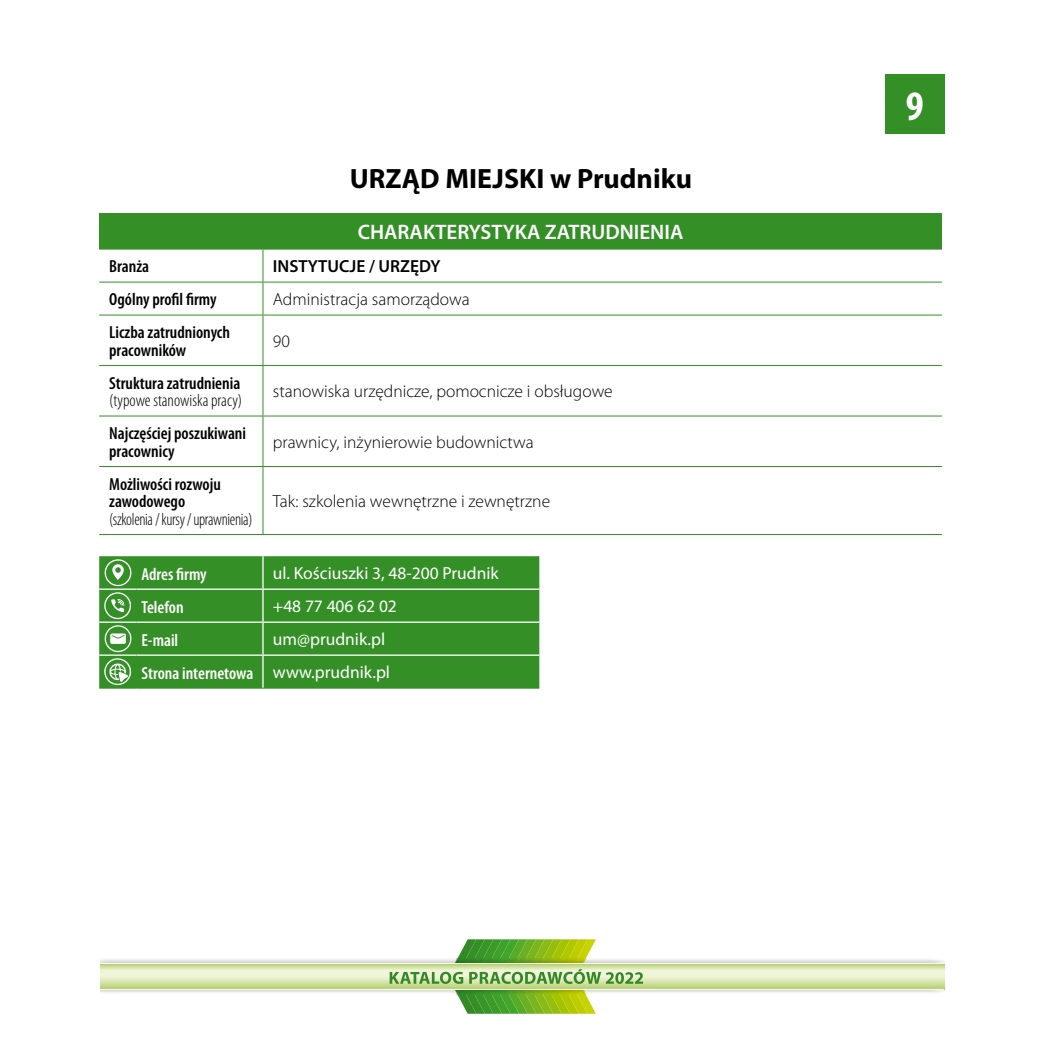
<style>
.page{position:relative;width:1042px;height:1042px;background:#fff}
.page>*{position:absolute;margin:0;border:0;box-sizing:border-box;transform-origin:0 0}
.t1{font:700 condensed 42px "Myriad Pro";color:#fff}
.t2{font:700 28px "Myriad Pro";color:#000}
.t3{font:600 21px "Myriad Pro";color:#fff}
.t4{font:600 condensed 17.5px/17.5px "Myriad Pro";color:#000}
.t5{font:300 17.5px "Myriad Pro";color:#000}
.t6{font:17.5px/33.9px "Myriad Pro";color:#fff;text-align:right}
.t7{font:300 condensed 17.5px "Myriad Pro";letter-spacing:-.02em;color:#000;scale:.95 1}
.t8{font:300 condensed 17.5px "Myriad Pro";color:#000}
.t9{font:600 condensed 17.5px "Myriad Pro";color:#fff}
.t10{font:600 17.5px "Myriad Pro";color:#000}
.s1{font-weight:600;font-stretch:condensed}
</style>
<div class="page">
<svg style="left:101px;top:964px;width:843px;height:25px;background:#d9e6b1"></svg>
<hr style="left:101px;top:963px;width:843px;height:1px;background:#fafaec">
<hr style="left:101px;top:989px;width:843px;height:1px;background:#fafaec">
<svg style="left:390px;top:939px;width:253px;height:75px"></svg>
<div style="left:885px;top:74px;width:59px;height:60px;background:#358f27"></div>
<div style="left:99px;top:213px;width:843px;height:36px;background:#358f27"></div>
<hr style="left:99px;top:249px;width:164px;height:1px;background:#358f27">
<hr style="left:263px;top:249px;width:679px;height:1px;background:#358f27">
<hr style="left:262px;top:249px;width:1px;height:33px;background:#358f27">
<hr style="left:99px;top:282px;width:164px;height:1px;background:#358f27">
<hr style="left:263px;top:282px;width:679px;height:1px;background:#358f27">
<hr style="left:262px;top:282px;width:1px;height:33px;background:#358f27">
<hr style="left:99px;top:315px;width:164px;height:1px;background:#358f27">
<hr style="left:263px;top:315px;width:679px;height:1px;background:#358f27">
<hr style="left:262px;top:315px;width:1px;height:50px;background:#358f27">
<hr style="left:99px;top:365px;width:164px;height:1px;background:#358f27">
<hr style="left:263px;top:365px;width:679px;height:1px;background:#358f27">
<hr style="left:262px;top:366px;width:1px;height:49px;background:#358f27">
<hr style="left:99px;top:415px;width:164px;height:1px;background:#358f27">
<hr style="left:263px;top:415px;width:679px;height:1px;background:#358f27">
<hr style="left:262px;top:416px;width:1px;height:50px;background:#358f27">
<hr style="left:99px;top:466px;width:164px;height:1px;background:#358f27">
<hr style="left:263px;top:466px;width:679px;height:1px;background:#358f27">
<hr style="left:262px;top:467px;width:1px;height:67px;background:#358f27">
<hr style="left:99px;top:534px;width:164px;height:1px;background:#358f27">
<hr style="left:263px;top:534px;width:679px;height:1px;background:#358f27">
<div style="left:99px;top:556px;width:440px;height:132px;background:#358f27"></div>
<hr style="left:99px;top:688px;width:37px;height:1px;background:#358f27">
<hr style="left:136px;top:688px;width:127px;height:1px;background:#358f27">
<hr style="left:263px;top:688px;width:276px;height:1px;background:#358f27">
<hr style="left:262px;top:556px;width:2px;height:32px;background:#fff">
<hr style="left:99px;top:588px;width:37px;height:2px;background:#fff">
<hr style="left:136px;top:588px;width:127px;height:2px;background:#fff">
<hr style="left:263px;top:588px;width:276px;height:2px;background:#fff">
<hr style="left:262px;top:590px;width:2px;height:31px;background:#fff">
<hr style="left:99px;top:621px;width:37px;height:2px;background:#fff">
<hr style="left:136px;top:621px;width:127px;height:2px;background:#fff">
<hr style="left:263px;top:621px;width:276px;height:2px;background:#fff">
<hr style="left:262px;top:623px;width:2px;height:31px;background:#fff">
<hr style="left:99px;top:654px;width:37px;height:2px;background:#fff">
<hr style="left:136px;top:654px;width:127px;height:2px;background:#fff">
<hr style="left:263px;top:654px;width:276px;height:2px;background:#fff">
<hr style="left:262px;top:656px;width:2px;height:32px;background:#fff">
<svg style="left:104px;top:559px;width:28px;height:27px"></svg>
<svg style="left:104px;top:592px;width:27px;height:27px"></svg>
<svg style="left:104px;top:625px;width:28px;height:27px"></svg>
<svg style="left:104px;top:658px;width:27px;height:27px"></svg>
<h2 class="t2" style="left:350px;top:160px;width:344px">URZĄD MIEJSKI w Prudniku</h2>
<p class="t3" style="left:358px;top:219px;width:327px">CHARAKTERYSTYKA ZATRUDNIENIA</p>
<p class="t4" style="left:109px;top:258px;width:42px">Branża</p>
<p class="t10" style="left:273px;top:255px;width:169px">INSTYTUCJE / URZĘDY</p>
<p class="t4" style="left:109px;top:291px;width:109px">Ogólny profil firmy</p>
<p class="t5" style="left:273px;top:289px;width:198px">Administracja samorządowa</p>
<p class="t4" style="left:109px;top:324px;width:122px">Liczba zatrudnionych pracowników</p>
<p class="t5" style="left:273px;top:330px;width:19px">90</p>
<p class="t4" style="left:109px;top:374px;width:133px">Struktura zatrudnienia</p>
<p class="t8" style="left:109px;top:390px;width:135px">(typowe stanowiska pracy)</p>
<p class="t5" style="left:273px;top:381px;width:341px">stanowiska urzędnicze, pomocnicze i obsługowe</p>
<p class="t4" style="left:109px;top:425px;width:138px">Najczęściej poszukiwani pracownicy</p>
<p class="t5" style="left:273px;top:431px;width:262px">prawnicy, inżynierowie budownictwa</p>
<p class="t4" style="left:109px;top:475px;width:113px">Możliwości rozwoju zawodowego</p>
<p class="t7" style="left:109px;top:508px;width:152px">(szkolenia / kursy / uprawnienia)</p>
<p class="t5" style="left:273px;top:491px;width:279px">Tak: szkolenia wewnętrzne i zewnętrzne</p>
<p class="t9" style="left:141px;top:565px;width:67px">Adres firmy</p>
<p class="t6" style="left:273px;top:556px;width:227px">ul. Kościuszki 3, 48-200 Prudnik</p>
<p class="t9" style="left:141px;top:598px;width:44px">Telefon</p>
<p class="t6" style="left:273px;top:589px;width:126px">+48 77 406 62 02</p>
<p class="t9" style="left:141px;top:631px;width:38px">E-mail</p>
<p class="t6" style="left:141px;top:622px;width:250px">um@prudnik.pl<br><span class="s1">Strona internetowa</span> www.prudnik.pl</p>
<h1 class="t1" style="left:906px;top:80px;width:19px">9</h1>
</div>
